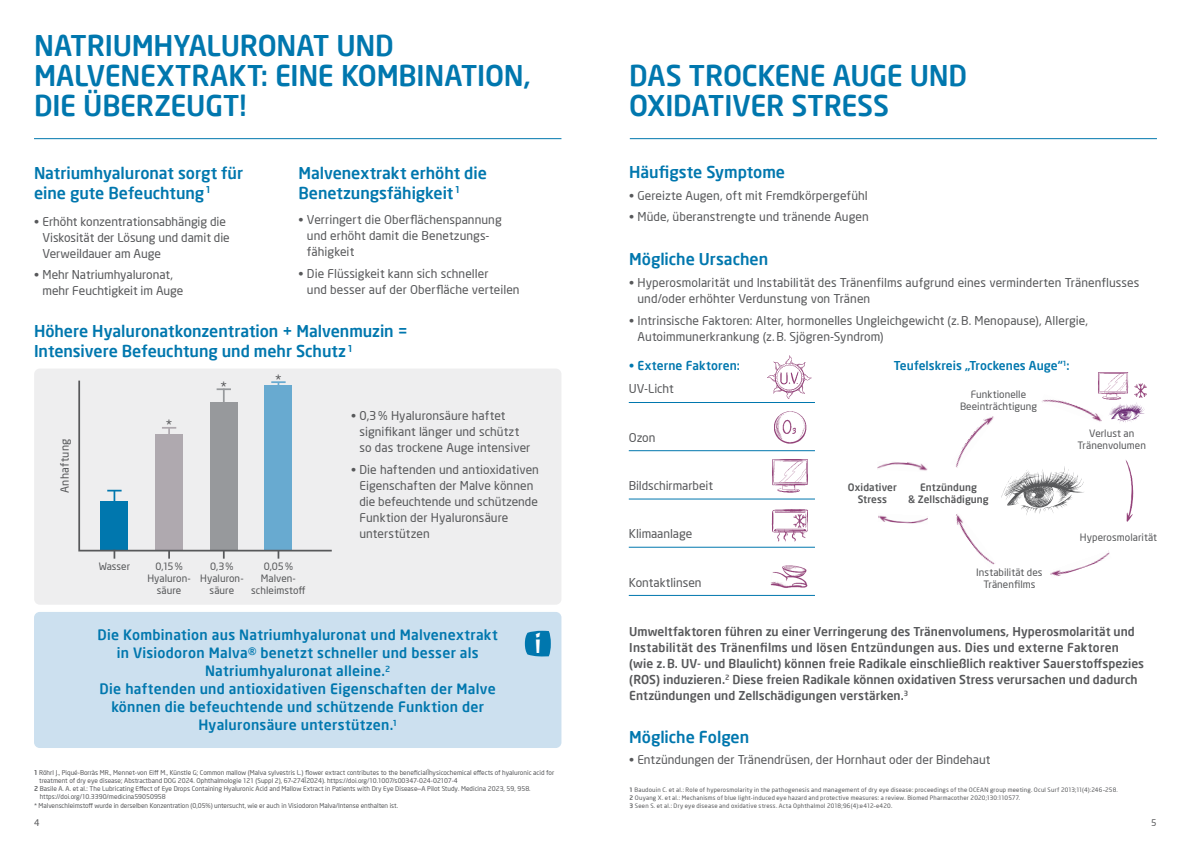
<style>
.page{position:relative;width:1191px;height:842px;background:#fff}
.page>*{position:absolute;margin:0;border:0;box-sizing:border-box;transform-origin:0 0}
.t1{font:700 28px/30px "Neo Sans Weleda";letter-spacing:-.01em;color:#0077ae}
.t2{font:23.8px "New Weleda Pro";color:#fff}
.t3{font:700 16px/20px "Neo Sans Weleda";letter-spacing:-.005em;color:#0077ae}
.t4{font:700 14px/18px "Neo Sans Weleda";letter-spacing:.02em;color:#0077ae;text-align:center}
.t5{font:500 14px "Neo Sans Weleda";color:#57585a}
.t6{font:500 12px/16px "Neo Sans Weleda";letter-spacing:.005em;color:#57585a}
.t7{font:700 12px/16px "Neo Sans Weleda";letter-spacing:.005em;color:#57585a}
.t8{font:700 12px "Neo Sans Weleda";letter-spacing:.005em;color:#0077ae}
.t9{font:500 11.1px "Neo Sans Weleda";letter-spacing:.02em;color:#57585a}
.t10{font:500 10px/12px "Neo Sans Weleda";letter-spacing:.005em;color:#57585a;text-align:center}
.t11{font:700 10px/12px "Neo Sans Weleda";letter-spacing:.01em;color:#57585a;text-align:center}
.t12{font:500 9px "Neo Sans Weleda";color:#57585a}
.t13{font:500 6.5px/8px "Neo Sans Weleda";color:#57585a}
.t14{font:500 6px/7.9px "Neo Sans Weleda";letter-spacing:.035em;color:#57585a}
.s1{font-weight:700}
</style>
<div class="page">
<img style="left:980px;top:551px;width:13px;height:11px">
<div style="left:34px;top:612px;width:527px;height:136px;background:#cce0ef;border-radius:6px"></div>
<hr style="left:34px;top:138px;width:527px;height:1px;background:#0077ae">
<hr style="left:630px;top:138px;width:527px;height:1px;background:#0077ae">
<img style="left:776px;top:362px;width:30px;height:32px">
<img style="left:804px;top:459px;width:2px;height:27px">
<img style="left:804px;top:568px;width:2px;height:20px">
<img style="left:804px;top:419px;width:2px;height:17px">
<img style="left:804px;top:509px;width:2px;height:29px">
<hr style="left:629px;top:402px;width:186px;height:1px;background:#0077ae">
<hr style="left:629px;top:450px;width:186px;height:1px;background:#0077ae">
<hr style="left:629px;top:498px;width:186px;height:1px;background:#0077ae">
<hr style="left:629px;top:547px;width:186px;height:1px;background:#0077ae">
<hr style="left:629px;top:595px;width:186px;height:1px;background:#0077ae">
<div style="left:34px;top:34px;width:175px;height:175px;background:#fff;border-radius:6px"></div>
<div style="left:210px;top:34px;width:175px;height:175px;background:#fff;border-radius:6px"></div>
<div style="left:386px;top:34px;width:175px;height:175px;background:#fff;border-radius:6px"></div>
<div style="left:34px;top:210px;width:175px;height:175px;background:linear-gradient(to bottom,#fff,#f9f9fa);border-radius:6px"></div>
<div style="left:210px;top:210px;width:175px;height:175px;background:linear-gradient(to bottom,#fff,#f9f9fa);border-radius:6px"></div>
<div style="left:386px;top:210px;width:175px;height:175px;background:linear-gradient(to bottom,#fff,#f9f9fa);border-radius:6px"></div>
<svg style="left:34px;top:386px;width:175px;height:175px;background:#dbe0e4"></svg>
<svg style="left:210px;top:386px;width:175px;height:175px;background:#ccd6dd"></svg>
<div style="left:386px;top:386px;width:175px;height:175px;background:#eeeeef;border-radius:6px"></div>
<svg style="left:34px;top:562px;width:175px;height:175px"></svg>
<svg style="left:210px;top:562px;width:175px;height:175px"></svg>
<svg style="left:386px;top:562px;width:175px;height:175px"></svg>
<div style="left:629px;top:34px;width:175px;height:175px;background:#fff;border-radius:6px"></div>
<div style="left:806px;top:34px;width:174px;height:175px;background:#fff;border-radius:6px"></div>
<div style="left:982px;top:34px;width:175px;height:175px;background:#fff;border-radius:6px"></div>
<div style="left:629px;top:210px;width:175px;height:175px;background:#fff;border-radius:6px"></div>
<svg style="left:629px;top:386px;width:175px;height:175px"></svg>
<div style="left:806px;top:386px;width:174px;height:175px;background:#fff;border-radius:6px"></div>
<svg style="left:982px;top:386px;width:175px;height:175px"></svg>
<div style="left:629px;top:562px;width:175px;height:175px;background:#fff;border-radius:6px"></div>
<div style="left:806px;top:562px;width:174px;height:175px;background:#fff;border-radius:6px"></div>
<h1 class="t1" style="left:34px;top:30px;width:498px">NATRIUMHYALURONAT UND<br>MALVENEXTRAKT: EINE KOMBINATION,<br>DIE ÜBERZEUGT!</h1>
<h3 class="t3" style="left:34px;top:162px;width:210px">Natriumhyaluronat sorgt für eine gute Befeuchtung <sup>1</sup></h3>
<h3 class="t3" style="left:298px;top:162px;width:190px">Malvenextrakt erhöht die<br>Benetzungsfähigkeit <sup>1</sup></h3>
<p class="t6" style="left:43px;top:213px;width:189px;text-indent:-9px">• Erhöht konzentrationsabhängig die<br>Viskosität der Lösung und damit die<br>Verweildauer am Auge</p>
<p class="t6" style="left:43px;top:267px;width:142px;text-indent:-9px">• Mehr Natriumhyaluronat, mehr Feuchtigkeit im Auge</p>
<p class="t6" style="left:307px;top:211px;width:196px;text-indent:-9px">• Verringert die Oberflächenspannung und erhöht damit die Benetzungs&shy;fähigkeit</p>
<p class="t6" style="left:307px;top:265px;width:214px;text-indent:-9px">• Die Flüssigkeit kann sich schneller<br>und besser auf der Oberfläche verteilen</p>
<h3 class="t3" style="left:34px;top:321px;width:375px">Höhere Hyaluronatkonzentration + Malvenmuzin =<br>Intensivere Befeuchtung und mehr Schutz <sup>1</sup></h3>
<p class="t9" style="left:58px;top:493px;width:56px;rotate:-90deg">Anhaftung</p>
<p class="t5" style="left:166px;top:417px;width:8px">*</p>
<p class="t5" style="left:220px;top:378px;width:8px">*</p>
<p class="t5" style="left:275px;top:371px;width:8px">*</p>
<p class="t6" style="left:359px;top:407px;width:172px;text-indent:-9px">• 0,3% Hyaluronsäure haftet signifikant länger und schützt so das trockene Auge intensiver</p>
<p class="t6" style="left:359px;top:461px;width:181px;text-indent:-9px">• Die haftenden und antioxidativen<br>Eigenschaften der Malve können die befeuchtende und schützende<br>Funktion der Hyaluronsäure unterstützen</p>
<p class="t10" style="left:99px;top:560px;width:33px">Wasser</p>
<p class="t10" style="left:147px;top:560px;width:44px">0,15 %<br>Hyaluron&shy;säure</p>
<p class="t10" style="left:200px;top:560px;width:44px">0,3%<br>Hyaluron&shy;säure</p>
<p class="t10" style="left:251px;top:560px;width:56px">0,05%<br>Malven&shy;schleimstoff</p>
<p class="t4" style="left:97px;top:626px;width:402px">Die Kombination aus Natriumhyaluronat und Malvenextrakt in Visiodoron Malva® benetzt schneller und besser als Natriumhyaluronat alleine.<sup>2<br></sup>Die haftenden und antioxidativen Eigenschaften der Malve können die befeuchtende und schützende Funktion der Hyaluronsäure unterstützen.<sup>1</sup></p>
<h2 class="t2" style="left:534px;top:634px;width:9px">i</h2>
<p class="t13" style="left:39px;top:768px;width:517px;text-indent:-5px"><span class="s1">1</span> Röhrl J., Piqué-Borràs MR., Mennet-von Eiff M., Künstle G; Common mallow (Malva sylvestris L.) flower extract contributes to the beneficialÏhysicochemical effects of hyaluronic acid for treatment of dry eye disease; Abstractband DOG 2024. Ophthalmologie 121 (Suppl 2), 67–274Ï2024). https://doi.org/10.1007/s00347-024-02107-4</p>
<p class="t13" style="left:40px;top:785px;width:492px;text-indent:-6px"><span class="s1">2</span> Basile A. A. et al.: The Lubricating Effect of Eye Drops Containing Hyaluronic Acid and Mallow Extract in Patients with Dry Eye Disease—A Pilot Study. Medicina 2023, 59, 958. https://doi.org/10.3390/medicina59050958</p>
<p class="t13" style="left:34px;top:801px;width:365px">* Malvenschleimstoff wurde in derselben Konzentration (0,05%) untersucht, wie er auch in Visiodoron Malva/Intense enthalten ist.</p>
<h1 class="t1" style="left:629px;top:60px;width:339px">DAS TROCKENE AUGE UND<br>OXIDATIVER STRESS</h1>
<h3 class="t3" style="left:629px;top:162px;width:157px">Häufigste Symptome</h3>
<p class="t6" style="left:629px;top:187px;width:240px">• Gereizte Augen, oft mit Fremdkörpergefühl</p>
<p class="t6" style="left:629px;top:209px;width:241px">• Müde, überanstrengte und tränende Augen</p>
<h3 class="t3" style="left:629px;top:249px;width:140px">Mögliche Ursachen</h3>
<p class="t6" style="left:637px;top:274px;width:503px;text-indent:-8px">• Hyperosmolarität und Instabilität des Tränenfilms aufgrund eines verminderten Tränenflusses und/oder erhöhter Verdunstung von Tränen</p>
<p class="t6" style="left:637px;top:312px;width:452px;text-indent:-8px">• Intrinsische Faktoren: Alter, hormonelles Ungleichgewicht (z.B. Menopause), Allergie,<br>Autoimmunerkrankung (z.B. Sjögren-Syndrom)</p>
<p class="t8" style="left:629px;top:358px;width:112px">• Externe Faktoren:</p>
<p class="t8" style="left:893px;top:358px;width:177px">Teufelskreis „Trockenes Auge“<sup>1</sup>:</p>
<p class="t6" style="left:629px;top:381px;width:46px">UV-Licht</p>
<p class="t6" style="left:629px;top:429px;width:28px">Ozon</p>
<p class="t6" style="left:629px;top:477px;width:86px">Bildschirmarbeit</p>
<p class="t6" style="left:629px;top:526px;width:65px">Klimaanlage</p>
<p class="t6" style="left:629px;top:574px;width:74px">Kontaktlinsen</p>
<p class="t10" style="left:960px;top:388px;width:78px">Funktionelle<br>Beeinträchtigung</p>
<p class="t11" style="left:848px;top:481px;width:50px">Oxidativer<br>Stress</p>
<p class="t11" style="left:908px;top:481px;width:82px">Entzündung<br>&amp; Zellschädigung</p>
<p class="t10" style="left:976px;top:567px;width:68px">Instabilität des<br>Tränenfilms</p>
<p class="t10" style="left:1077px;top:428px;width:70px">Verlust an<br>Tränenvolumen</p>
<p class="t10" style="left:1080px;top:531px;width:79px">Hyperosmolarität</p>
<p class="t7" style="left:629px;top:623px;width:516px">Umweltfaktoren führen zu einer Verringerung des Tränenvolumens, Hyperosmolarität und Instabilität des Tränenfilms und lösen Entzündungen aus. Dies und externe Faktoren (wie z.B. UV- und Blaulicht) können freie Radikale einschließlich reaktiver Sauerstoffspezies (ROS) induzieren.<sup>2</sup> Diese freien Radikale können oxidativen Stress verursachen und dadurch Entzündungen und Zellschädigungen verstärken.<sup>3</sup></p>
<h3 class="t3" style="left:629px;top:727px;width:121px">Mögliche Folgen</h3>
<p class="t6" style="left:629px;top:752px;width:363px">• Entzündungen der Tränendrüsen, der Hornhaut oder der Bindehaut</p>
<p class="t14" style="left:629px;top:786px;width:490px"><span class="s1">1</span> Baudouin C. et al.: Role of hyperosmolarity in the pathogenesis and management of dry eye disease: proceedings of the OCEAN group meeting. Ocul Surf 2013;11(4):246–258.<br><span class="s1">2</span> Ouyang X. et al.: Mechanisms of blue light-induced eye hazard and protective measures: a review. Biomed Pharmacother 2020;130:110577.<br><span class="s1">3</span> Seen S. et al.: Dry eye disease and oxidative stress. Acta Ophthalmol 2018;96(4):e412–e420.</p>
<p class="t12" style="left:34px;top:817px;width:7px">4</p>
<p class="t12" style="left:1151px;top:817px;width:7px">5</p>
</div>
